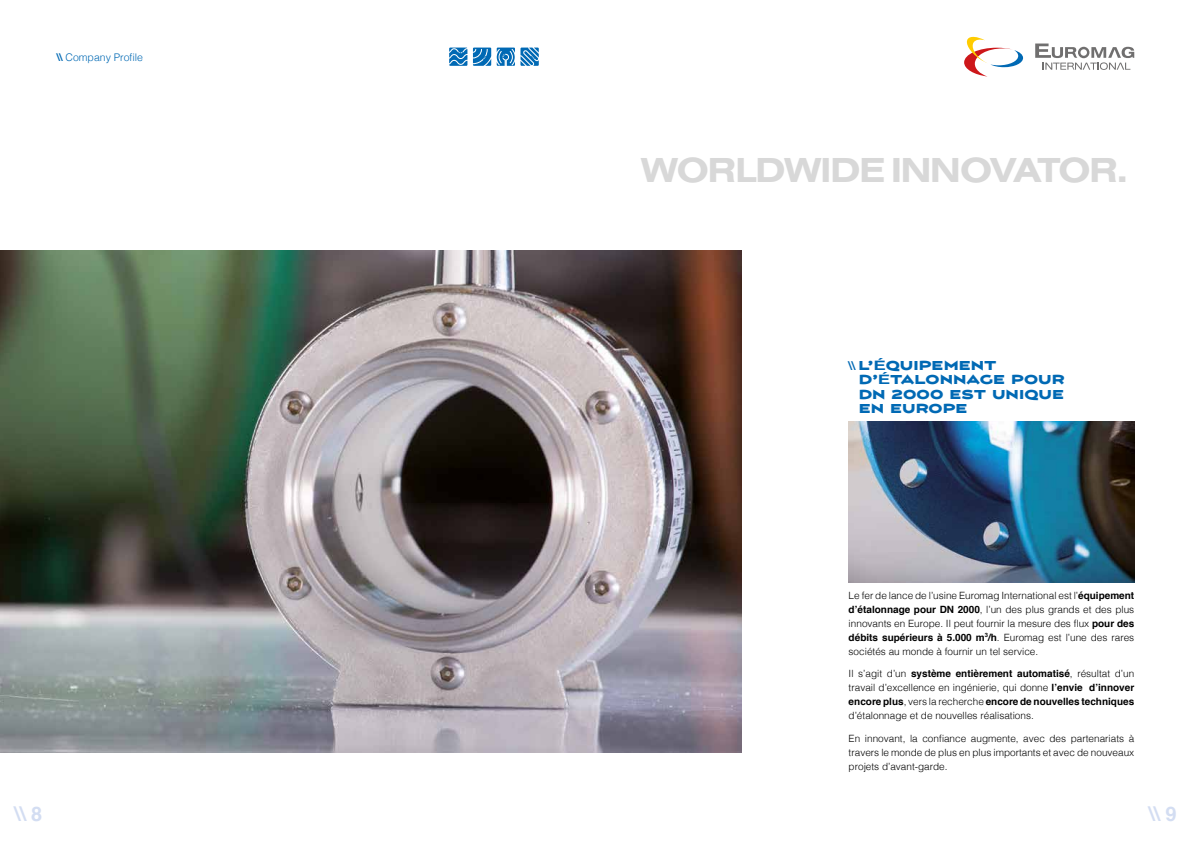
<style>
.page{position:relative;width:1191px;height:842px;background:#fff}
.page>*{position:absolute;margin:0;border:0;box-sizing:border-box;transform-origin:0 0}
.t1{font:700 36px "Nimbus San Ext";letter-spacing:-.05em;color:#d8d8d8}
.t2{font:700 20px "Helvetica";color:#d3ddf2}
.t3{font:12px/14.4px "Vortice Concept";color:#0069b4}
.t4{font:300 10.5px "Helvetica";color:#0069b4}
.t5{font:300 10px/14px "Helvetica";color:#000;text-align:justify}
.s1{font-weight:700}
.s2{font-family:"Helvetica";font-weight:700}
.s3{font-family:"Helvetica";font-weight:700;font-size:13px}
</style>
<div class="page">
<svg style="left:964px;top:36px;width:59px;height:41px"></svg>
<svg style="left:1035px;top:44px;width:99px;height:26px"></svg>
<svg style="left:449px;top:48px;width:18px;height:18px"></svg>
<svg style="left:473px;top:48px;width:18px;height:18px"></svg>
<svg style="left:497px;top:48px;width:42px;height:18px"></svg>
<img style="left:848px;top:421px;width:286px;height:162px">
<img style="left:0;top:251px;width:742px;height:502px">
<p class="t4" style="left:57px;top:48px;width:88px"><span class="s1">\\</span> Company Profile</p>
<h1 class="t1" style="left:641px;top:150px;width:488px">WORLDWIDE INNOVATOR.</h1>
<p class="t3" style="left:858px;top:359px;width:208px;text-indent:-10px"><span class="s2">\\</span> L’<span class="s3">É</span>QUIPEMENT<br>D’<span class="s3">É</span>TALONNAGE POUR<br>DN 2000 EST UNIQUE<br>EN EUROPE</p>
<p class="t5" style="left:848px;top:587px;width:287px">Le fer de lance de l’usine Euromag International est l’<span class="s1">équipement d’étalonnage pour DN 2000</span>, l’un des plus grands et des plus innovants en Europe. Il peut fournir la mesure des flux <span class="s1">pour des débits supérieurs à 5.000 m</span><sup>3</sup><span class="s1">/h</span>. Euromag est l’une des rares sociétés au monde à fournir un tel service.</p>
<p class="t5" style="left:848px;top:666px;width:287px">Il s’agit d’un <span class="s1">système entièrement automatisé</span>, résultat d’un travail d’excellence en ingénierie, qui donne <span class="s1">l’envie d’innover encore plus</span>, vers la recherche <span class="s1">encore de nouvelles techniques </span>d’étalonnage et de nouvelles réalisations.</p>
<p class="t5" style="left:848px;top:730px;width:287px">En innovant, la confiance augmente, avec des partenariats à travers le monde de plus en plus importants et avec de nouveaux projets d’avant-garde.</p>
<h2 class="t2" style="left:14px;top:798px;width:29px">\\ 8</h2>
<h2 class="t2" style="left:1148px;top:798px;width:29px">\\ 9</h2>
</div>
